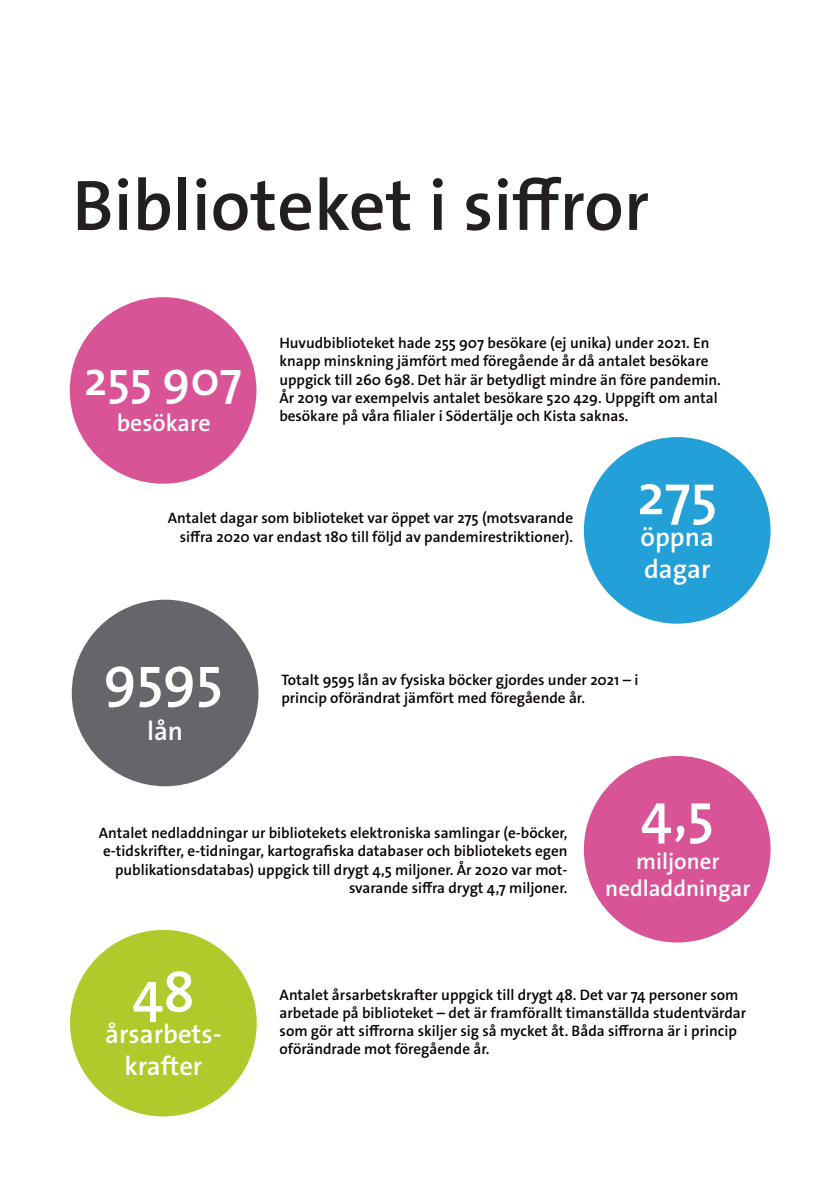
<style>
.page{position:relative;width:840px;height:1191px;background:#fff}
.page>*{position:absolute;margin:0;border:0;box-sizing:border-box;transform-origin:0 0}
.t1{font:600 72px "The Sans Os F";color:#231f20}
.t2{font:600 57px "The Sans Os F";color:#fff}
.t3{font:600 48px "The Sans Os F";color:#fff}
.t4{font:600 26.6px "The Sans Os F";color:#fff}
.t5{font:600 24px "The Sans Os F";color:#fff}
.t6{font:600 22.8px "The Sans Os F";color:#fff}
.t7{font:600 15.2px/18.2px "The Sans Os F";color:#070002}
</style>
<div class="page">
<div style="left:70px;top:297px;width:186px;height:187px;background:#d95496;border-radius:50%"></div>
<div style="left:583px;top:437px;width:187px;height:186px;background:#23a0d8;border-radius:50%"></div>
<div style="left:72px;top:599px;width:186px;height:187px;background:#65666b;border-radius:50%"></div>
<div style="left:583px;top:756px;width:187px;height:186px;background:#d95496;border-radius:50%"></div>
<div style="left:70px;top:930px;width:186px;height:186px;background:#b0ca2b;border-radius:50%"></div>
<p class="t1" style="left:72px;top:159px;width:578px">Biblioteket i siffror</p>
<p class="t3" style="left:84px;top:347px;width:159px">255 907</p>
<p class="t5" style="left:117px;top:407px;width:95px">besökare</p>
<p class="t7" style="left:279px;top:334px;width:442px">Huvudbiblioteket hade 255 907 besökare (ej unika) under 2021. En knapp minskning jämfört med föregående år då antalet besökare uppgick till 260 698. Det här är betydligt mindre än före pandemin.<br>År 2019 var exempelvis antalet besökare 520 429. Uppgift om antal besökare på våra filialer i Södertälje och Kista saknas.</p>
<p class="t7" style="left:168px;top:509px;width:406px;text-align:right">Antalet dagar som biblioteket var öppet var 275 (motsvarande siffra 2020 var endast 180 till följd av pandemirestriktioner).</p>
<p class="t2" style="left:637px;top:458px;width:81px">275</p>
<p class="t4" style="left:640px;top:520px;width:75px">öppna</p>
<p class="t4" style="left:643px;top:552px;width:68px">dagar</p>
<p class="t2" style="left:103px;top:640px;width:121px">9595</p>
<p class="t7" style="left:281px;top:670px;width:358px">Totalt 9595 lån av fysiska böcker gjordes under 2021 – i princip oförändrat jämfört med föregående år.</p>
<p class="t4" style="left:147px;top:714px;width:38px">lån</p>
<p class="t2" style="left:640px;top:777px;width:75px">4,5</p>
<p class="t7" style="left:99px;top:824px;width:470px">Antalet nedladdningar ur bibliotekets elektroniska samlingar (e-böcker,</p>
<p class="t7" style="left:103px;top:842px;width:465px;text-align:right">e-tidskrifter, e-tidningar, kartografiska databaser och bibliotekets egen publikationsdatabas) uppgick till drygt 4,5 miljoner. År 2020 var mot&shy;svarande siffra drygt 4,7 miljoner.</p>
<p class="t6" style="left:636px;top:846px;width:85px">miljoner</p>
<p class="t6" style="left:605px;top:874px;width:147px">nedladdningar</p>
<p class="t2" style="left:132px;top:955px;width:64px">48</p>
<p class="t4" style="left:105px;top:1017px;width:118px">årsarbets-</p>
<p class="t4" style="left:124px;top:1049px;width:79px">krafter</p>
<p class="t7" style="left:279px;top:985px;width:468px">Antalet årsarbetskrafter uppgick till drygt 48. Det var 74 personer som arbetade på biblioteket – det är framförallt timanställda studentvärdar som gör att siffrorna skiljer sig så mycket åt. Båda siffrorna är i princip oförändrade mot föregående år.</p>
</div>
